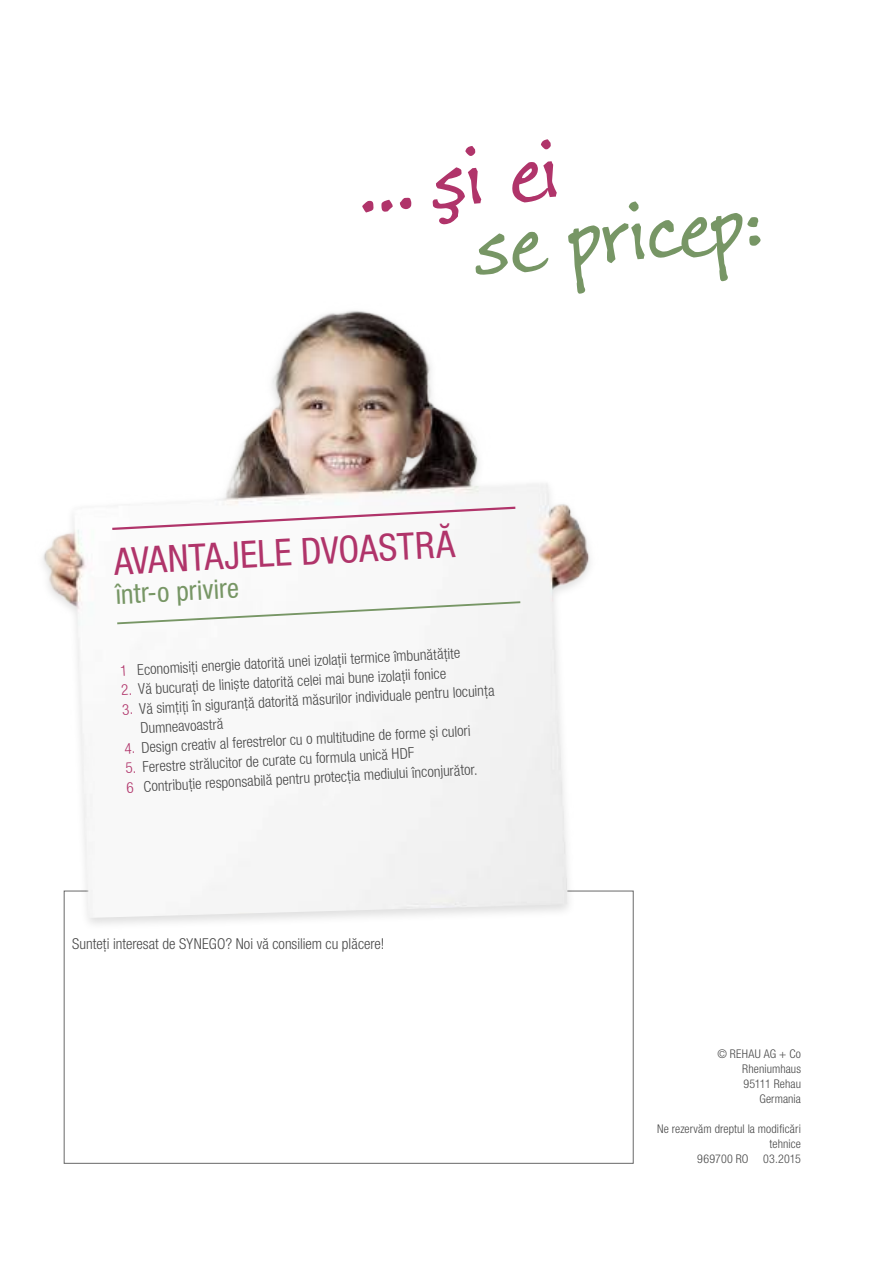
<style>
.page{position:relative;width:893px;height:1263px;background:#fff}
.page>*{position:absolute;margin:0;border:0;box-sizing:border-box;transform-origin:0 0}
.t1{font:90px "Ford's Folly";color:#779665}
.t2{font:90px "Ford's Folly";color:#b0346a}
.t3{font:condensed 37.5px "Helvetica Neue LTW1 G";color:#b0346a}
.t4{font:condensed 27px "Helvetica Neue LTW1 G";color:#779665}
.t5{font:300 condensed 15px/19.5px "Helvetica Neue LTW1 G";color:#484848}
.t6{font:300 condensed 12px/15px "Helvetica Neue LTW1 G";letter-spacing:.005em;color:#484848;text-align:right}
.s1{color:#b0346a}
</style>
<div class="page">
<img style="left:43px;top:310px;width:591px;height:610px">
<svg style="left:110px;top:505px;width:408px;height:26px"></svg>
<svg style="left:115px;top:600px;width:407px;height:25px"></svg>
<h1 class="t2" style="left:353px;top:125px;width:202px;rotate:-5deg">… şi ei</h1>
<h1 class="t1" style="left:469px;top:185px;width:290px;rotate:-5deg">se pricep:</h1>
<h2 class="t3" style="left:113px;top:539px;width:343px;rotate:-3deg">AVANTAJELE DVOASTRĂ</h2>
<h3 class="t4" style="left:115px;top:578px;width:125px;rotate:-3deg">într-o privire</h3>
<p class="t5" style="left:120px;top:661px;width:342px;rotate:-3deg"><span class="s1">1</span> Economisiţi energie datorită unei izolaţii termice îmbunătăţite</p>
<p class="t5" style="left:121px;top:680px;width:327px;rotate:-3deg"><span class="s1">2.</span> Vă bucuraţi de linişte datorită celei mai bune izolaţii fonice</p>
<p class="t5" style="left:139px;top:699px;width:357px;text-indent:-17px;rotate:-3deg"><span class="s1">3.</span> Vă simţiţi în siguranţă datorită măsurilor individuale pentru locuinţa<br>Dumneavoastră</p>
<p class="t5" style="left:124px;top:739px;width:348px;rotate:-3deg"><span class="s1">4.</span> Design creativ al ferestrelor cu o multitudine de forme şi culori</p>
<p class="t5" style="left:125px;top:758px;width:353px;rotate:-3deg"><span class="s1">5.</span> Ferestre strălucitor de curate cu formula unică HDF<br><span class="s1">6</span> Contribuţie responsabilă pentru protecţia mediului înconjurător.</p>
<p class="t5" style="left:72px;top:934px;width:314px">Sunteţi interesat de SYNEGO? Noi vă consiliem cu plăcere!</p>
<p class="t6" style="left:717px;top:1047px;width:85px">© REHAU AG + Co<br>Rheniumhaus<br>95111 Rehau<br>Germania</p>
<p class="t6" style="left:657px;top:1122px;width:145px">Ne rezervăm dreptul la modificări tehnice<br>969700 RO 03.2015</p>
</div>
